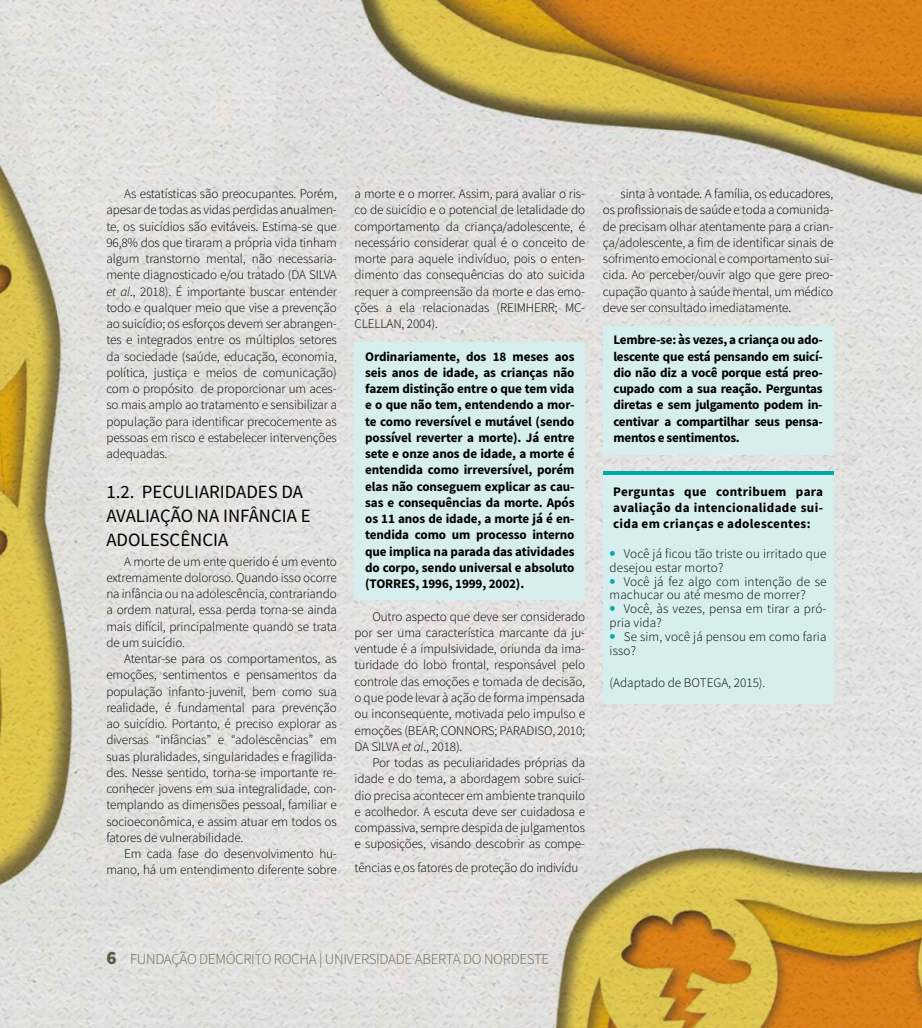
<style>
.page{position:relative;width:922px;height:1028px;background:#fff}
.page>*{position:absolute;margin:0;border:0;box-sizing:border-box;transform-origin:0 0}
.t1{font:18.75px/23.8px "Source Sans Pro";color:#000}
.t2{font:300 15px "Source Sans Pro";letter-spacing:-.02em;color:#6c6a55}
.t3{font:300 13.12px/16.2px "Source Sans Pro";letter-spacing:-.01em;color:#000;text-align:justify}
.t4{font:700 13.12px/16.2px "Source Sans Pro";letter-spacing:-.01em;color:#000;text-align:justify}
.t5{font:300 13.12px/13.8px "Source Sans Pro";letter-spacing:.01em;color:#000}
.s1{font-style:italic}
.s2{font-weight:700;font-size:17.5px;color:#00aaa9}
.s3{font-weight:900;font-size:18.75px;color:#5b5945}
</style>
<div class="page">
<img style="left:0;top:0;width:921px;height:1028px">
<div style="left:602px;top:327px;width:231px;height:128px;background:#d6eeed"></div>
<div style="left:354px;top:342px;width:231px;height:258px;background:#d6eeed"></div>
<hr style="left:602px;top:471px;width:231px;height:4px;background:#00aaa9">
<div style="left:602px;top:475px;width:231px;height:228px;background:#d6eeed"></div>
<p class="t3" style="left:106px;top:186px;width:232px;text-indent:18px">As estatísticas são preocupantes. Porém, apesar de todas as vidas perdidas anualmen&shy;te, os suicídios são evitáveis. Estima-se que 96,8% dos que tiraram a própria vida tinham algum transtorno mental, não necessaria&shy;mente diagnosticado e/ou tratado (DA SILVA <span class="s1">et al</span>., 2018). É importante buscar entender todo e qualquer meio que vise a prevenção ao suicídio; os esforços devem ser abrangen&shy;tes e integrados entre os múltiplos setores da sociedade (saúde, educação, economia, política, justiça e meios de comunicação) com o propósito de proporcionar um aces&shy;so mais amplo ao tratamento e sensibilizar a população para identificar precocemente as pessoas em risco e estabelecer intervenções adequadas.</p>
<h1 class="t1" style="left:106px;top:480px;width:206px">1.2. PECULIARIDADES DA<br>AVALIAÇÃO NA INFÂNCIA E<br>ADOLESCÊNCIA</h1>
<p class="t3" style="left:106px;top:553px;width:232px;text-indent:18px">A morte de um ente querido é um evento extremamente doloroso. Quando isso ocorre na infância ou na adolescência, contrariando a ordem natural, essa perda torna-se ainda mais difícil, principalmente quando se trata de um suicídio.</p>
<p class="t3" style="left:106px;top:650px;width:232px;text-indent:18px">Atentar-se para os comportamentos, as emoções, sentimentos e pensamentos da população infanto-juvenil, bem como sua realidade, é fundamental para prevenção ao suicídio. Portanto, é preciso explorar as diversas “infâncias” e “adolescências” em suas pluralidades, singularidades e fragilida&shy;des. Nesse sentido, torna-se importante re&shy;conhecer jovens em sua integralidade, con&shy;templando as dimensões pessoal, familiar e socioeconômica, e assim atuar em todos os fatores de vulnerabilidade.</p>
<p class="t3" style="left:106px;top:845px;width:232px;text-align:right">Em cada fase do desenvolvimento hu&shy;mano, há um entendimento diferente sobre</p>
<p class="t3" style="left:354px;top:186px;width:232px">a morte e o morrer. Assim, para avaliar o ris&shy;co de suicídio e o potencial de letalidade do comportamento da criança/adolescente, é necessário considerar qual é o conceito de morte para aquele indivíduo, pois o enten&shy;dimento das consequências do ato suicida requer a compreensão da morte e das emo&shy;ções a ela relacionadas (REIMHERR; MC-CLELLAN, 2004).</p>
<p class="t4" style="left:365px;top:348px;width:211px">Ordinariamente, dos 18 meses aos seis anos de idade, as crianças não fazem distinção entre o que tem vida e o que não tem, entendendo a mor&shy;te como reversível e mutável (sendo possível reverter a morte). Já entre sete e onze anos de idade, a morte é entendida como irreversível, porém elas não conseguem explicar as cau&shy;sas e consequências da morte. Após os 11 anos de idade, a morte já é en&shy;tendida como um processo interno que implica na parada das atividades do corpo, sendo universal e absoluto (TORRES, 1996, 1999, 2002).</p>
<p class="t3" style="left:354px;top:608px;width:232px;text-indent:18px">Outro aspecto que deve ser considerado por ser uma característica marcante da ju&shy;ventude é a impulsividade, oriunda da ima&shy;turidade do lobo frontal, responsável pelo controle das emoções e tomada de decisão, o que pode levar à ação de forma impensada ou inconsequente, motivada pelo impulso e emoções (BEAR; CONNORS; PARADISO, 2010; DA SILVA <span class="s1">et al</span>., 2018).</p>
<p class="t3" style="left:354px;top:754px;width:232px;text-indent:18px">Por todas as peculiaridades próprias da idade e do tema, a abordagem sobre suicí&shy;dio precisa acontecer em ambiente tranquilo e acolhedor. A escuta deve ser cuidadosa e compassiva, sempre despida de julgamentos e suposições, visando descobrir as compe-</p>
<p class="t3" style="left:354px;top:859px;width:225px">tências e os fatores de proteção do indivídu</p>
<p class="t3" style="left:602px;top:186px;width:232px;text-indent:18px">sinta à vontade. A família, os educadores, os profissionais de saúde e toda a comunida&shy;de precisam olhar atentamente para a crian&shy;ça/adolescente, a fim de identificar sinais de sofrimento emocional e comportamento sui&shy;cida. Ao perceber/ouvir algo que gere preo&shy;cupação quanto à saúde mental, um médico deve ser consultado imediatamente.</p>
<p class="t4" style="left:613px;top:332px;width:211px">Lembre-se: às vezes, a criança ou ado&shy;lescente que está pensando em suicí&shy;dio não diz a você porque está preo&shy;cupado com a sua reação. Perguntas diretas e sem julgamento podem in&shy;centivar a compartilhar seus pensa&shy;mentos e sentimentos.</p>
<p class="t4" style="left:613px;top:483px;width:211px">Perguntas que contribuem para avaliação da intencionalidade sui&shy;cida em crianças e adolescentes:</p>
<p class="t5" style="left:609px;top:547px;width:218px"><span class="s2">•</span> Você já ficou tão triste ou irritado que desejou estar morto?</p>
<p class="t5" style="left:609px;top:574px;width:218px"><span class="s2">•</span> Você já fez algo com intenção de se machucar ou até mesmo de morrer?</p>
<p class="t5" style="left:609px;top:602px;width:218px"><span class="s2">•</span> Você, às vezes, pensa em tirar a pró&shy;pria vida?</p>
<p class="t5" style="left:609px;top:629px;width:218px"><span class="s2">•</span> Se sim, você já pensou em como faria isso?</p>
<p class="t3" style="left:609px;top:674px;width:157px">(Adaptado de BOTEGA, 2015).</p>
<p class="t2" style="left:106px;top:950px;width:444px"><span class="s3">6</span> FUNDAÇÃO DEMÓCRITO ROCHA | UNIVERSIDADE ABERTA DO NORDESTE</p>
</div>
